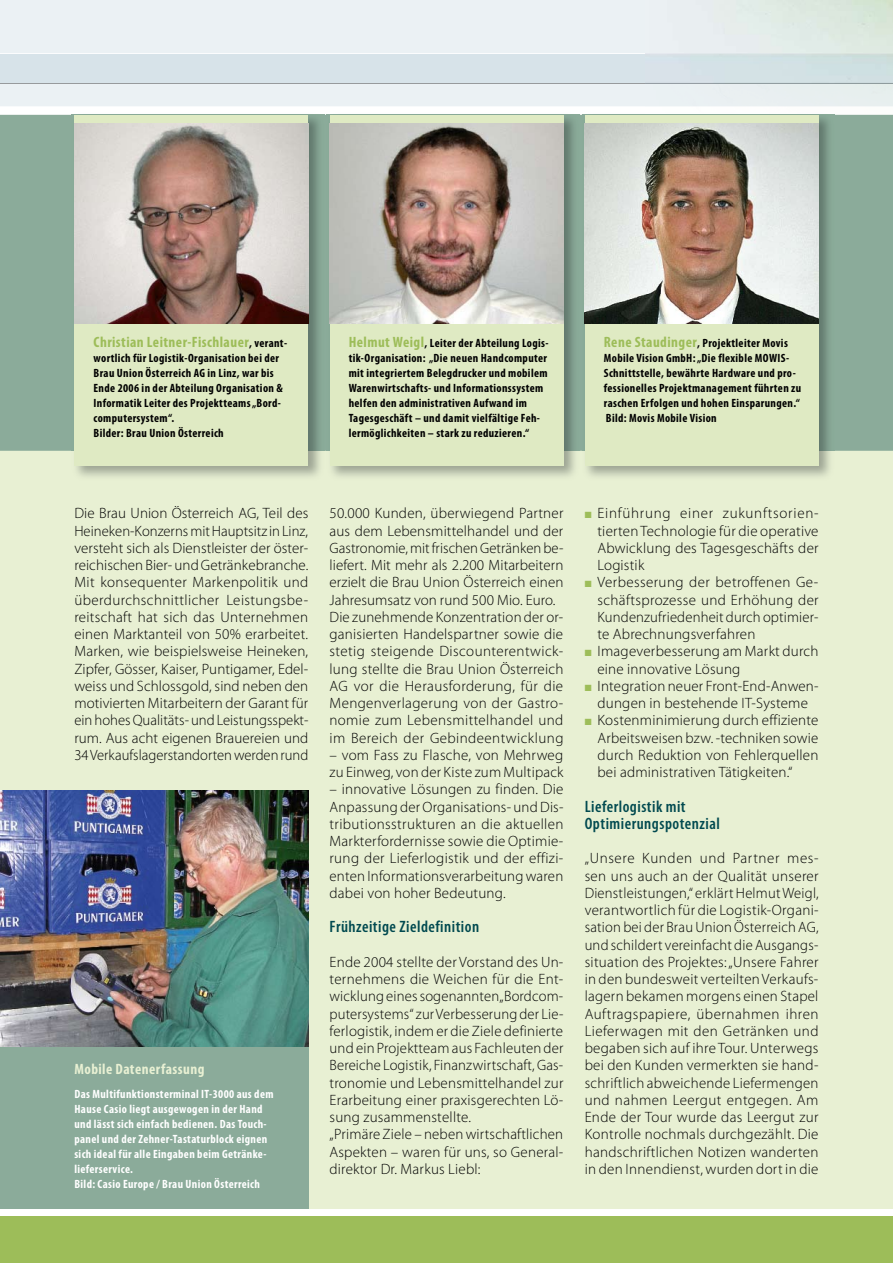
<style>
.page{position:relative;width:893px;height:1263px;background:#fff}
.page>*{position:absolute;margin:0;border:0;box-sizing:border-box;transform-origin:0 0}
.t1{font:600 condensed 16.5px/17.2px "Myriad Pro";letter-spacing:.03em;color:#00494f}
.t2{font:300 15px/17.2px "Myriad Pro";letter-spacing:.015em;color:#000}
.t3{font:700 condensed 15px "Myriad Pro";letter-spacing:.03em;color:#9dbd59}
.t4{font:700 condensed 15px "Myriad Pro";letter-spacing:.03em;color:#e8f0d3}
.t5{font:700 condensed 12px/15px "Myriad Pro";letter-spacing:.03em;color:#000}
.t6{font:700 condensed 12px/15px "Myriad Pro";letter-spacing:.03em;color:#fff}
.t7{font:9px "Zapf Dingbats ITC";color:#9dbd59}
.s1{font-size:12px;color:#000}
.s2{font-size:15px;color:#9dbd59}
</style>
<div class="page">
<svg style="left:0;top:0;width:645px;height:106px;background:#e4ecf0"></svg>
<svg style="left:0;top:53px;width:1px;height:31px"></svg>
<img style="left:892px;top:53px;width:1px;height:31px">
<div style="left:0;top:115px;width:893px;height:1093px;background:#e8f0d3"></div>
<div style="left:0;top:1216px;width:893px;height:47px;background:#9dbd59"></div>
<div style="left:0;top:115px;width:893px;height:336px;background:#8bab9a"></div>
<img style="left:327px;top:114px;width:253px;height:363px">
<div style="left:330px;top:115px;width:233px;height:351px;background:#dfeac3"></div>
<img style="left:330px;top:123px;width:233px;height:200px">
<img style="left:582px;top:112px;width:253px;height:365px">
<div style="left:585px;top:115px;width:234px;height:351px;background:#dfeac3"></div>
<img style="left:585px;top:123px;width:234px;height:200px">
<img style="left:72px;top:114px;width:253px;height:363px">
<div style="left:74px;top:115px;width:234px;height:351px;background:#dfeac3"></div>
<img style="left:74px;top:123px;width:234px;height:200px">
<div style="left:0;top:799px;width:308px;height:409px;background:#8bab9a"></div>
<img style="left:0;top:791px;width:308px;height:255px">
<p class="t3" style="left:94px;top:333px;width:195px">Christian Leitner-Fischlauer<span class="s1">, verant-</span></p>
<p class="t5" style="left:94px;top:350px;width:191px">wortlich für Logistik-Organisation bei der Brau Union Österreich AG in Linz, war bis Ende 2006 in der Abteilung Organisation &amp; Informatik Leiter des Projektteams „Bord&shy;computersystem“.<br>Bilder: Brau Union Österreich</p>
<p class="t5" style="left:349px;top:335px;width:201px"><span class="s2">Helmut Weigl</span>, Leiter der Abteilung Logis&shy;tik-Organisation: „Die neuen Handcomputer mit integriertem Belegdrucker und mobilem Warenwirtschafts- und Informationssystem helfen den administrativen Aufwand im Tagesgeschäft – und damit vielfältige Feh&shy;lermöglichkeiten – stark zu reduzieren.“</p>
<p class="t5" style="left:604px;top:335px;width:199px"><span class="s2">Rene Staudinger</span>, Projektleiter Movis Mobile Vision GmbH: „Die flexible MOWIS-Schnittstelle, bewährte Hardware und pro&shy;fessionelles Projektmanagement führten zu raschen Erfolgen und hohen Einsparungen.“ Bild: Movis Mobile Vision</p>
<p class="t2" style="left:74px;top:505px;width:235px;text-align:justify">Die Brau Union Österreich AG, Teil des Heineken-Konzerns mit Hauptsitz in Linz, versteht sich als Dienstleister der öster&shy;reichischen Bier- und Getränkebranche.<br>Mit konsequenter Markenpolitik und überdurchschnittlicher Leistungsbe&shy;reitschaft hat sich das Unternehmen einen Marktanteil von 50% erarbeitet.<br>Marken, wie beispielsweise Heineken, Zipfer, Gösser, Kaiser, Puntigamer, Edel&shy;weiss und Schlossgold, sind neben den motivierten Mitarbeitern der Garant für ein hohes Qualitäts- und Leistungsspekt&shy;rum. Aus acht eigenen Brauereien und 34 Verkaufslagerstandorten werden rund</p>
<p class="t2" style="left:330px;top:505px;width:235px">50.000 Kunden, überwiegend Partner aus dem Lebensmittelhandel und der Gastronomie, mit frischen Getränken be&shy;liefert. Mit mehr als 2.200 Mitarbeitern erzielt die Brau Union Österreich einen Jahresumsatz von rund 500 Mio. Euro.<br>Die zunehmende Konzentration der or&shy;ganisierten Handelspartner sowie die stetig steigende Discounterentwick&shy;lung stellte die Brau Union Österreich AG vor die Herausforderung, für die Mengenverlagerung von der Gastro&shy;nomie zum Lebensmittelhandel und im Bereich der Gebindeentwicklung</p>
<p class="t2" style="left:330px;top:746px;width:236px">– vom Fass zu Flasche, von Mehrweg zu Einweg, von der Kiste zum Multipack</p>
<p class="t2" style="left:330px;top:781px;width:235px;text-align:justify">– innovative Lösungen zu finden. Die Anpassung der Organisations- und Dis&shy;tributionsstrukturen an die aktuellen Markterfordernisse sowie die Optimie&shy;rung der Lieferlogistik und der effizi&shy;enten Informationsverarbeitung waren dabei von hoher Bedeutung.</p>
<p class="t1" style="left:330px;top:918px;width:151px">Frühzeitige Zieldefinition</p>
<p class="t2" style="left:330px;top:953px;width:235px">Ende 2004 stellte der Vorstand des Un&shy;ternehmens die Weichen für die Ent&shy;wicklung eines sogenannten „Bordcom&shy;putersystems“ zur Verbesserung der Lie&shy;ferlogistik, indem er die Ziele definierte und ein Projektteam aus Fachleuten der Bereiche Logistik, Finanzwirtschaft, Gas&shy;tronomie und Lebensmittelhandel zur Erarbeitung einer praxisgerechten Lö&shy;sung zusammenstellte.<br>„Primäre Ziele – neben wirtschaftlichen Aspekten – waren für uns, so General&shy;direktor Dr. Markus Liebl:</p>
<p class="t4" style="left:74px;top:1060px;width:132px">Mobile Datenerfassung</p>
<p class="t6" style="left:74px;top:1086px;width:201px">Das Multifunktionsterminal IT-3000 aus dem Hause Casio liegt ausgewogen in der Hand und lässt sich einfach bedienen. Das Touch&shy;panel und der Zehner-Tastaturblock eignen sich ideal für alle Eingaben beim Getränke&shy;lieferservice.<br>Bild: Casio Europe / Brau Union Österreich</p>
<p class="t2" style="left:597px;top:505px;width:223px">Einführung einer zukunftsorien&shy;tierten Technologie für die operative<br>Abwicklung des Tagesgeschäfts der<br>Logistik<br>Verbesserung der betroffenen Ge&shy;schäftsprozesse und Erhöhung der<br>Kundenzufriedenheit durch optimier&shy;te Abrechnungsverfahren<br>Imageverbesserung am Markt durch eine innovative Lösung<br>Integration neuer Front-End-Anwen&shy;dungen in bestehende IT-Systeme<br>Kostenminimierung durch effiziente<br>Arbeitsweisen bzw. -techniken sowie durch Reduktion von Fehlerquellen bei administrativen Tätigkeiten.“</p>
<p class="t1" style="left:585px;top:797px;width:137px">Lieferlogistik mit<br>Optimierungspotenzial</p>
<p class="t2" style="left:585px;top:850px;width:235px;text-align:justify">„Unsere Kunden und Partner mes&shy;sen uns auch an der Qualität unserer Dienstleistungen,“ erklärt Helmut Weigl, verantwortlich für die Logistik-Organi&shy;sation bei der Brau Union Österreich AG, und schildert vereinfacht die Ausgangs&shy;situation des Projektes: „Unsere Fahrer in den bundesweit verteilten Verkaufs&shy;lagern bekamen morgens einen Stapel Auftragspapiere, übernahmen ihren Lieferwagen mit den Getränken und begaben sich auf ihre Tour. Unterwegs bei den Kunden vermerkten sie hand&shy;schriftlich abweichende Liefermengen und nahmen Leergut entgegen. Am Ende der Tour wurde das Leergut zur Kontrolle nochmals durchgezählt. Die handschriftlichen Notizen wanderten in den Innendienst, wurden dort in die</p>
<p class="t7" style="left:585px;top:511px;width:8px">■</p>
<p class="t7" style="left:585px;top:580px;width:8px">■</p>
<p class="t7" style="left:585px;top:649px;width:8px">■</p>
<p class="t7" style="left:585px;top:683px;width:8px">■</p>
<p class="t7" style="left:585px;top:718px;width:8px">■</p>
</div>
